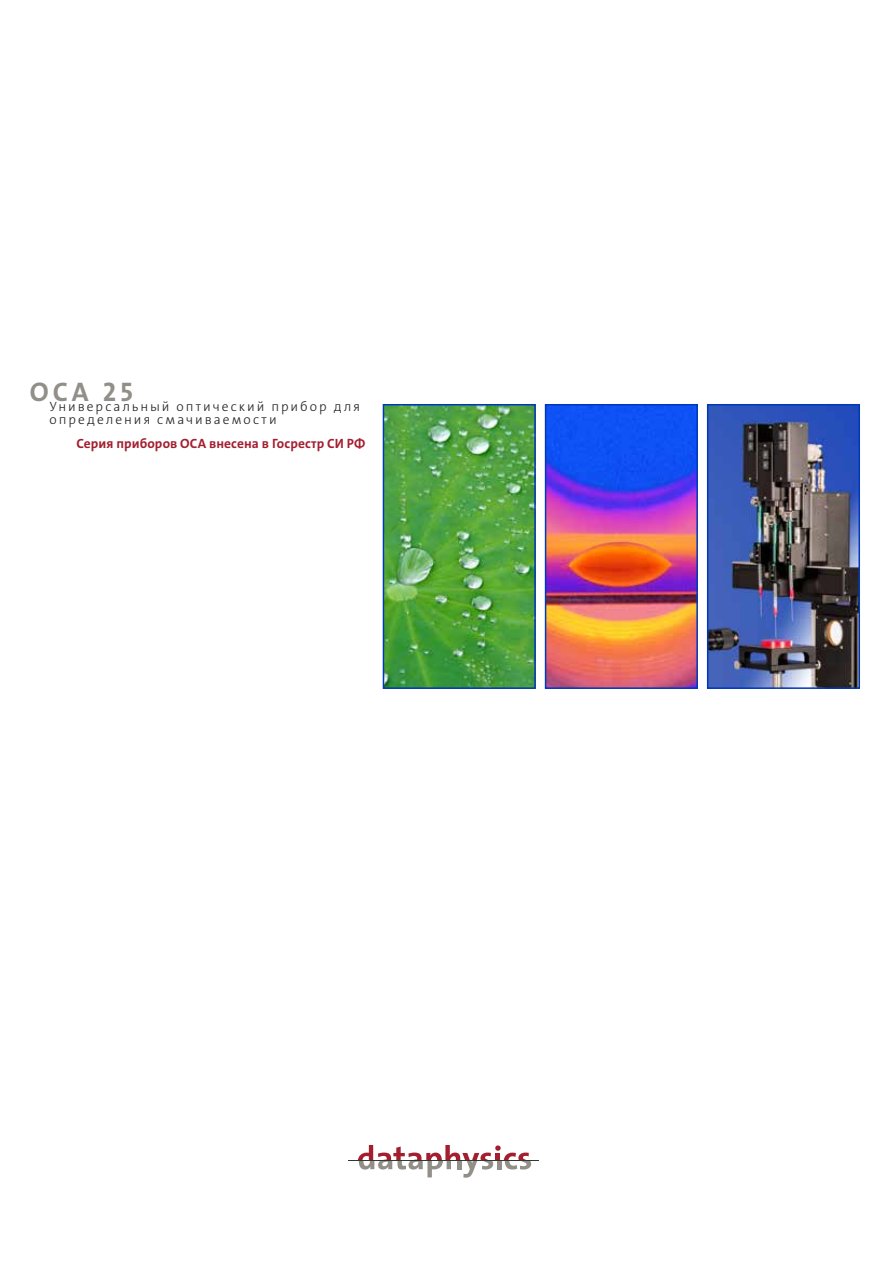
<style>
.page{position:relative;width:893px;height:1263px;background:#fff}
.page>*{position:absolute;margin:0;border:0;box-sizing:border-box;transform-origin:0 0}
.t1{font:27px "The Sans LP7 Bld";color:#928f89}
.t2{font:13.5px/13.5px "The Sans LP3 Lig";letter-spacing:.15em;color:#231f20}
.t3{font:13.5px "The Sans LP7 Bld";letter-spacing:.005em;color:#a31f30}
</style>
<div class="page">
<svg style="left:358px;top:1145px;width:173px;height:33px"></svg>
<hr style="left:349px;top:1160px;width:190px;height:1px;background:#353831">
<img style="left:386px;top:407px;width:147px;height:279px">
<div style="left:383px;top:404px;width:153px;height:285px;border:2px solid #0038ba"></div>
<img style="left:548px;top:407px;width:147px;height:279px">
<div style="left:545px;top:404px;width:153px;height:285px;border:2px solid #0038ba"></div>
<img style="left:710px;top:407px;width:147px;height:279px">
<div style="left:707px;top:404px;width:153px;height:285px;border:2px solid #0038ba"></div>
<h1 class="t1" style="left:30px;top:375px;width:105px">OCA 25</h1>
<p class="t2" style="left:49px;top:400px;width:312px">Универсальный оптический прибор для определения смачиваемости</p>
<p class="t3" style="left:76px;top:434px;width:290px">Серия приборов ОСА внесена в Госрестр СИ РФ</p>
</div>
